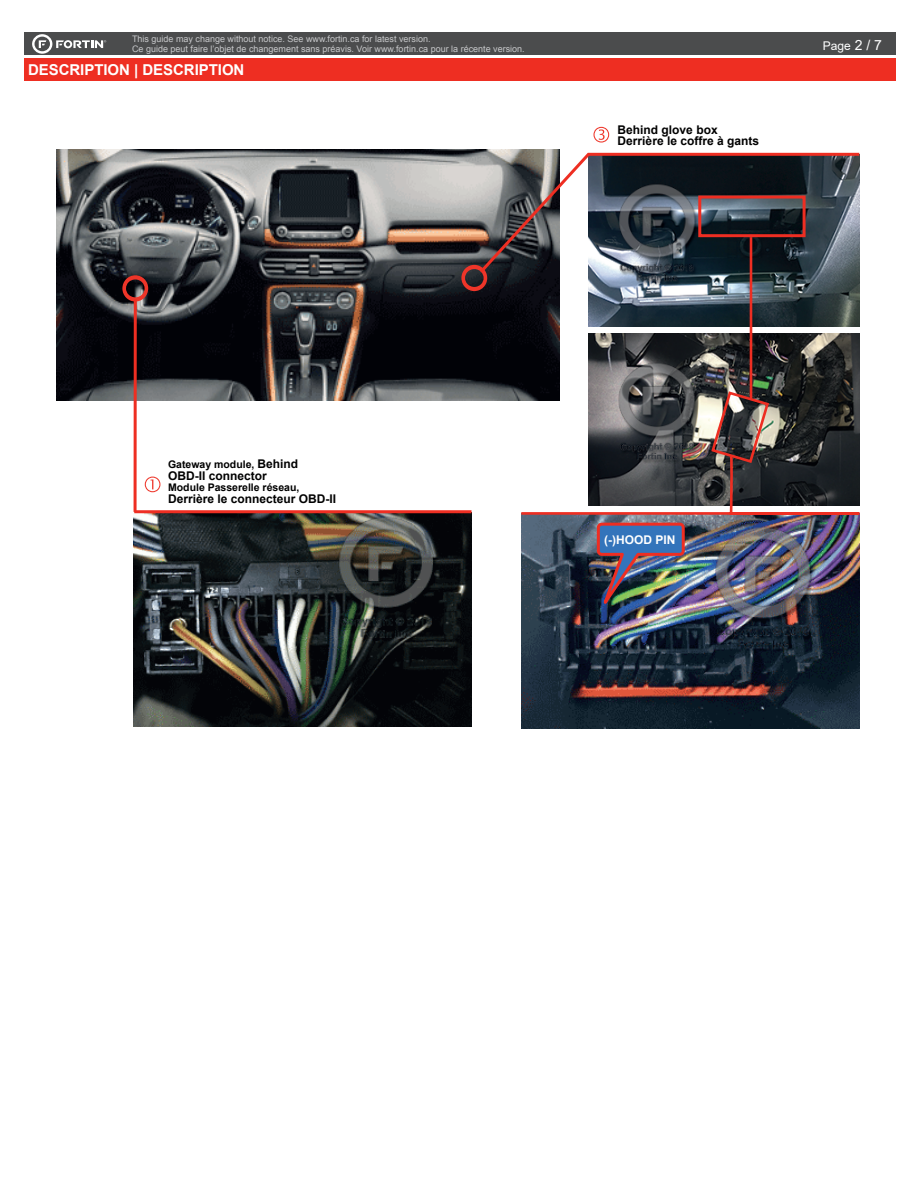
<style>
.page{position:relative;width:918px;height:1188px;background:#fff}
.page>*{position:absolute;margin:0;border:0;box-sizing:border-box;transform-origin:0 0}
.t1{font:700 15px "Arial";letter-spacing:-.005em;color:#fff}
.t2{font:700 12px/11.7px "Arial";color:#000001}
.t3{font:700 12px "Arial";color:#fff}
.t4{font:12px "Arial";color:#fff}
.t5{font:700 10.5px "Arial";color:#000001}
.t6{font:9px/9.8px "Arial";color:#c7c8ca}
.s1{font-size:13.95px}
.s2{font-size:12px}
</style>
<div class="page">
<div style="left:24px;top:33px;width:872px;height:22px;background:#4b4c4d"></div>
<div style="left:24px;top:58px;width:872px;height:23px;background:#ee2e22"></div>
<svg style="left:32px;top:34px;width:74px;height:20px"></svg>
<img style="left:133px;top:513px;width:338px;height:214px">
<img style="left:57px;top:149px;width:503px;height:252px">
<svg style="left:122px;top:275px;width:26px;height:27px"></svg>
<svg style="left:461px;top:265px;width:26px;height:26px"></svg>
<hr style="left:134px;top:299px;width:3px;height:213px;background:#ee2e22">
<svg style="left:145px;top:477px;width:15px;height:15px"></svg>
<hr style="left:134px;top:510px;width:338px;height:3px;background:#ee2e22">
<img style="left:521px;top:623px;width:338px;height:105px">
<img style="left:589px;top:333px;width:270px;height:57px">
<img style="left:588px;top:276px;width:271px;height:50px">
<svg style="left:477px;top:151px;width:383px;height:125px;background:#53555b"></svg>
<div style="left:698px;top:196px;width:108px;height:41px;border:3px solid #ee2e22"></div>
<hr style="left:750px;top:237px;width:2px;height:161px;background:#ee2e22">
<img style="left:519px;top:390px;width:341px;height:233px">
<svg style="left:594px;top:127px;width:15px;height:16px"></svg>
<p class="t6" style="left:132px;top:34px;width:394px">This guide may change without notice. See www.fortin.ca for latest version.<br>Ce guide peut faire l’objet de changement sans préavis. Voir www.fortin.ca pour la récente version.</p>
<h1 class="t1" style="left:28px;top:59px;width:218px">DESCRIPTION | DESCRIPTION</h1>
<p class="t2" style="left:618px;top:124px;width:143px">Behind glove box<br>Derrière le coffre à gants</p>
<h2 class="t4" style="left:823px;top:38px;width:61px">Page <span class="s1">2 / 7</span></h2>
<p class="t5" style="left:168px;top:457px;width:131px">Gateway module, <span class="s2">Behind</span></p>
<p class="t2" style="left:168px;top:470px;width:100px">OBD-II connector</p>
<p class="t5" style="left:168px;top:480px;width:133px">Module Passerelle réseau,</p>
<p class="t2" style="left:168px;top:493px;width:170px">Derrière le connecteur OBD-II</p>
<p class="t3" style="left:604px;top:531px;width:73px">(-)HOOD PIN</p>
</div>
